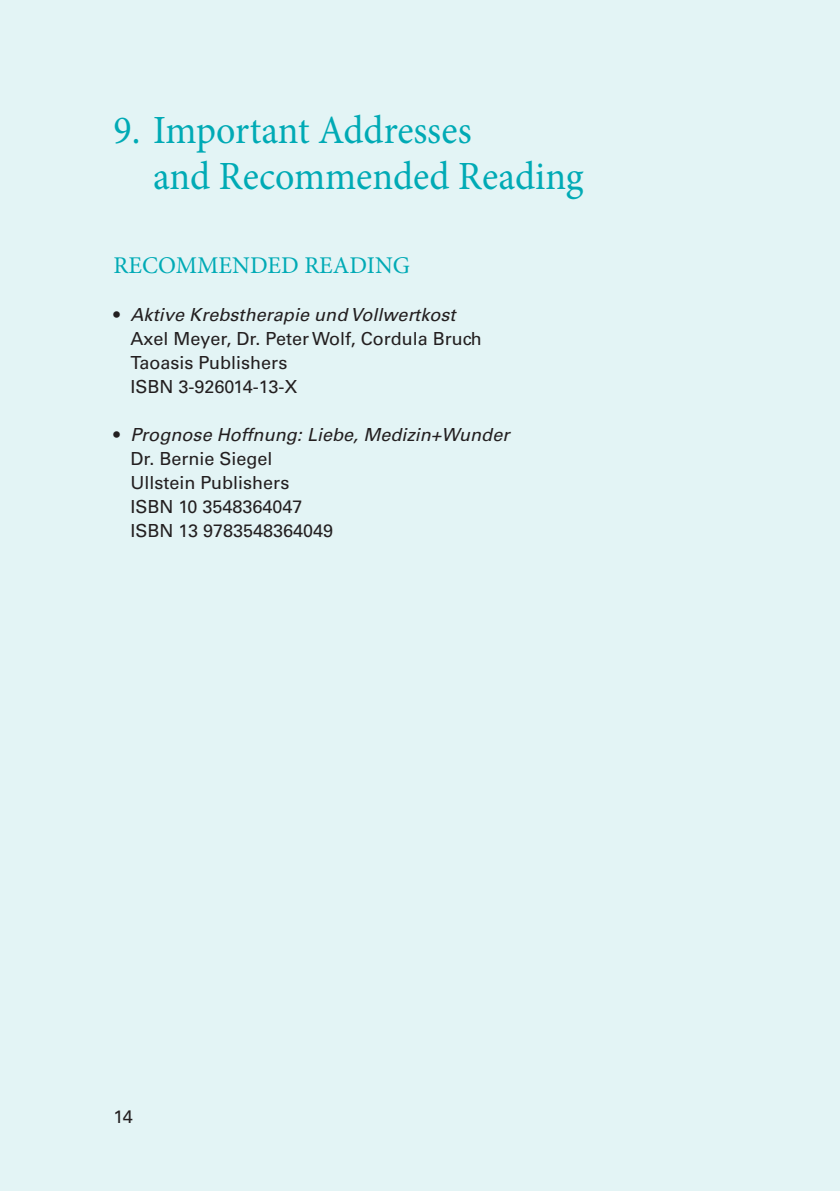
<style>
.page{position:relative;width:840px;height:1191px;background:#fff}
.page>*{position:absolute;margin:0;border:0;box-sizing:border-box;transform-origin:0 0}
.t1{font:40px/46px "Minion Pro";color:#00aab5;scale:.95 1}
.t2{font:24px "Minion Pro";color:#00aab5}
.t3{font:18px/24px "Univers";color:#231f20}
.s1{font-style:italic}
</style>
<div class="page">
<div style="left:0;top:0;width:839px;height:1191px;background:#e3f4f5"></div>
<h1 class="t1" style="left:153px;top:110px;width:454px;text-indent:-40px">9. Important Addresses<br>and Recommended Reading</h1>
<h2 class="t2" style="left:113px;top:256px;width:298px">RECOMMENDED READING</h2>
<p class="t3" style="left:130px;top:304px;width:352px;text-indent:-17px">• <span class="s1">Aktive Krebstherapie und Vollwertkost<br></span>Axel Meyer, Dr. Peter Wolf, Cordula Bruch<br>Taoasis Publishers<br>ISBN 3-926014-13-X</p>
<p class="t3" style="left:130px;top:424px;width:380px;text-indent:-17px">• <span class="s1">Prognose Hoffnung: Liebe, Medizin+Wunder<br></span>Dr. Bernie Siegel<br>Ullstein Publishers<br>ISBN 10 3548364047<br>ISBN 13 9783548364049</p>
<p class="t3" style="left:113px;top:1105px;width:21px">14</p>
</div>
